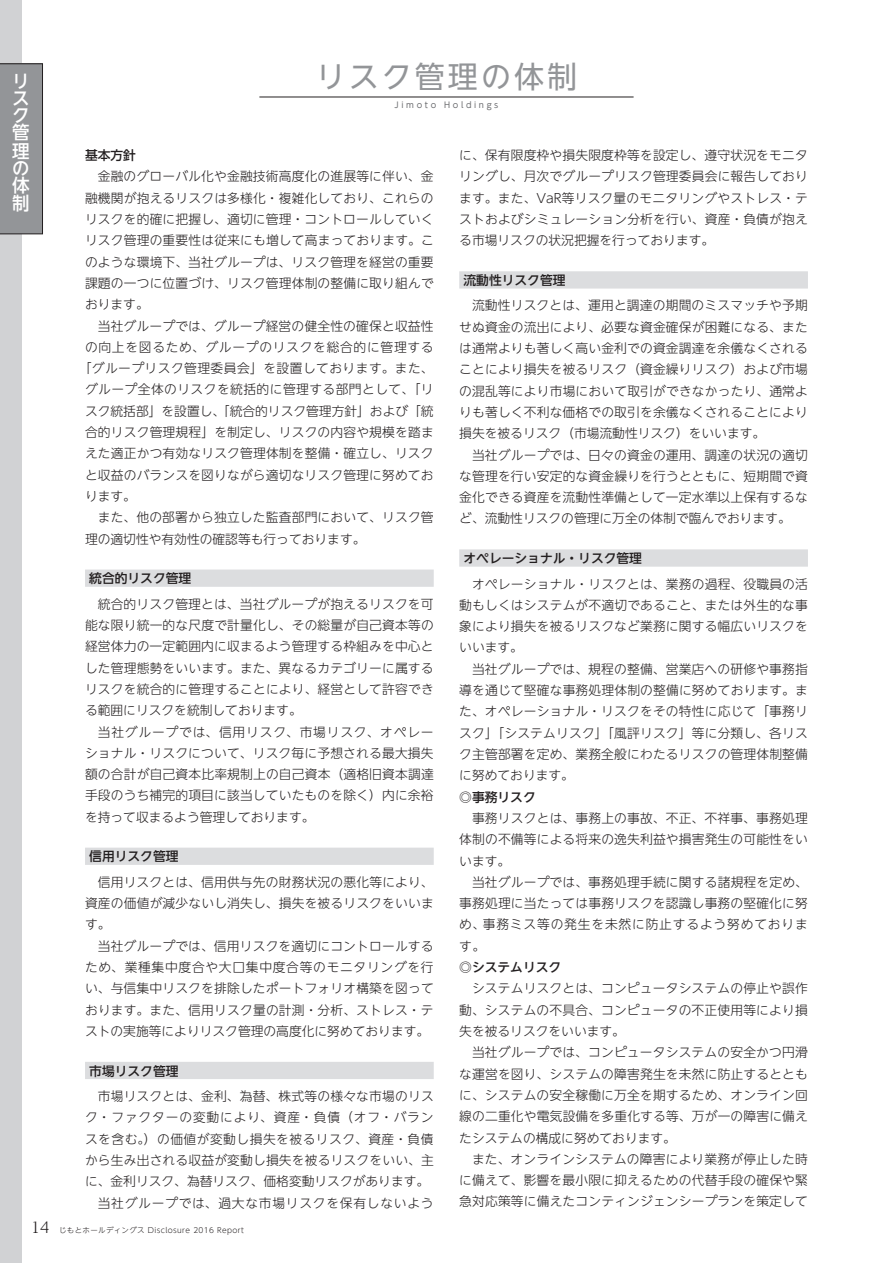
<style>
.page{position:relative;width:893px;height:1263px;background:#fff}
.page>*{position:absolute;margin:0;border:0;box-sizing:border-box;transform-origin:0 0}
.t1{font:30px "UD Shin Go NT Pro";letter-spacing:.1em;color:#939598}
.t2{font:500 18px/17.5px "UD Shin Go NT Pro";color:#fff}
.t3{font:300 12.75px/21.3px "UD Shin Go NT Pro";letter-spacing:.015em;color:#231f20;text-align:justify}
.t4{font:500 12.75px "UD Shin Go NT Pro";color:#231f20}
.t5{font:300 12.75px "UD Shin Go NT Pro";letter-spacing:.035em;color:#231f20}
.t6{font:300 12.75px "UD Shin Go NT Pro";letter-spacing:.04em;color:#231f20}
.t7{font:300 12.75px "UD Shin Go NT Pro";letter-spacing:.055em;color:#231f20}
.t8{font:300 12.75px "UD Shin Go NT Pro";letter-spacing:.065em;color:#231f20}
.t9{font:300 12.75px "UD Shin Go NT Pro";letter-spacing:.06em;color:#231f20}
.t10{font:8.25px "UD Shin Go NT Pro";letter-spacing:.32em;color:#6c6d70}
.t11{font:300 7.5px "UD Shin Go NT Pro";letter-spacing:.05em;color:#231f20}
.s1{font-family:"UD Reimin Pro";font-size:14.85px}
</style>
<div class="page">
<div style="left:0;top:0;width:21px;height:1263px;background:#d1d2d4"></div>
<div style="left:0;top:64px;width:43px;height:170px;background:#939598"></div>
<hr style="left:259px;top:97px;width:375px;height:1px;background:#231f20">
<div style="left:85px;top:569px;width:349px;height:18px;background:#dcdddf"></div>
<div style="left:85px;top:848px;width:349px;height:17px;background:#dcdddf"></div>
<div style="left:85px;top:1062px;width:349px;height:17px;background:#dcdddf"></div>
<div style="left:459px;top:271px;width:349px;height:18px;background:#dcdddf"></div>
<div style="left:459px;top:549px;width:349px;height:18px;background:#dcdddf"></div>
<h2 class="t2" style="left:12px;top:72px;width:19px">リスク管理の体制</h2>
<h1 class="t1" style="left:316px;top:52px;width:262px">リスク管理の体制</h1>
<p class="t10" style="left:395px;top:98px;width:105px">Jimoto Holdings</p>
<p class="t4" style="left:85px;top:145px;width:52px">基本方針</p>
<p class="t3" style="left:85px;top:165px;width:350px;text-indent:13px">金融のグローバル化や金融技術高度化の進展等に伴い、金融機関が抱えるリスクは多様化・複雑化しており、これらのリスクを的確に把握し、適切に管理・コントロールしていくリスク管理の重要性は従来にも増して高まっております。このような環境下、当社グループは、リスク管理を経営の重要課題の一つに位置づけ、リスク管理体制の整備に取り組んでおります。</p>
<p class="t3" style="left:98px;top:315px;width:337px">当社グループでは、グループ経営の健全性の確保と収益性</p>
<p class="t7" style="left:85px;top:337px;width:350px">の向上を図るため、グループのリスクを総合的に管理する</p>
<p class="t5" style="left:79px;top:358px;width:356px">「グループリスク管理委員会」を設置しております。また、</p>
<p class="t5" style="left:85px;top:379px;width:350px">グループ全体のリスクを統括的に管理する部門として、「リ</p>
<p class="t3" style="left:85px;top:400px;width:350px">スク統括部」を設置し、「統合的リスク管理方針」および「統</p>
<p class="t3" style="left:85px;top:421px;width:350px">合的リスク管理規程」を制定し、リスクの内容や規模を踏ま</p>
<p class="t3" style="left:85px;top:442px;width:350px">えた適正かつ有効なリスク管理体制を整備・確立し、リスク</p>
<p class="t3" style="left:85px;top:464px;width:350px">と収益のバランスを図りながら適切なリスク管理に努めてお</p>
<p class="t3" style="left:85px;top:485px;width:52px">ります。</p>
<p class="t3" style="left:98px;top:506px;width:337px">また、他の部署から独立した監査部門において、リスク管</p>
<p class="t3" style="left:85px;top:528px;width:282px">理の適切性や有効性の確認等も行っております。</p>
<p class="t4" style="left:89px;top:568px;width:104px">統合的リスク管理</p>
<p class="t3" style="left:85px;top:593px;width:350px;text-indent:13px">統合的リスク管理とは、当社グループが抱えるリスクを可能な限り統一的な尺度で計量化し、その総量が自己資本等の経営体力の一定範囲内に収まるよう管理する枠組みを中心とした管理態勢をいいます。また、異なるカテゴリーに属するリスクを統合的に管理することにより、経営として許容できる範囲にリスクを統制しております。</p>
<p class="t3" style="left:85px;top:720px;width:350px;text-indent:13px">当社グループでは、信用リスク、市場リスク、オペレーショナル・リスクについて、リスク毎に予想される最大損失額の合計が自己資本比率規制上の自己資本（適格旧資本調達手段のうち補完的項目に該当していたものを除く）内に余裕を持って収まるよう管理しております。</p>
<p class="t4" style="left:89px;top:846px;width:91px">信用リスク管理</p>
<p class="t3" style="left:85px;top:871px;width:350px;text-indent:13px">信用リスクとは、信用供与先の財務状況の悪化等により、資産の価値が減少ないし消失し、損失を被るリスクをいいます。</p>
<p class="t3" style="left:85px;top:935px;width:350px;text-indent:13px">当社グループでは、信用リスクを適切にコントロールするため、業種集中度合や大口集中度合等のモニタリングを行い、与信集中リスクを排除したポートフォリオ構築を図っております。また、信用リスク量の計測・分析、ストレス・テストの実施等によりリスク管理の高度化に努めております。</p>
<p class="t4" style="left:89px;top:1060px;width:91px">市場リスク管理</p>
<p class="t3" style="left:98px;top:1085px;width:337px">市場リスクとは、金利、為替、株式等の様々な市場のリス</p>
<p class="t8" style="left:85px;top:1107px;width:350px">ク・ファクターの変動により、資産・負債（オフ・バラン</p>
<p class="t6" style="left:85px;top:1128px;width:350px">スを含む。）の価値が変動し損失を被るリスク、資産・負債</p>
<p class="t3" style="left:85px;top:1149px;width:350px">から生み出される収益が変動し損失を被るリスクをいい、主</p>
<p class="t3" style="left:85px;top:1170px;width:346px">に、金利リスク、為替リスク、価格変動リスクがあります。</p>
<p class="t9" style="left:98px;top:1192px;width:337px">当社グループでは、過大な市場リスクを保有しないよう</p>
<p class="t3" style="left:459px;top:144px;width:350px">に、保有限度枠や損失限度枠等を設定し、遵守状況をモニタリングし、月次でグループリスク管理委員会に報告しております。また、VaR等リスク量のモニタリングやストレス・テストおよびシミュレーション分析を行い、資産・負債が抱える市場リスクの状況把握を行っております。</p>
<p class="t4" style="left:463px;top:270px;width:103px">流動性リスク管理</p>
<p class="t3" style="left:459px;top:294px;width:350px;text-indent:13px">流動性リスクとは、運用と調達の期間のミスマッチや予期せぬ資金の流出により、必要な資金確保が困難になる、または通常よりも著しく高い金利での資金調達を余儀なくされることにより損失を被るリスク（資金繰りリスク）および市場の混乱等により市場において取引ができなかったり、通常よりも著しく不利な価格での取引を余儀なくされることにより損失を被るリスク（市場流動性リスク）をいいます。</p>
<p class="t3" style="left:459px;top:444px;width:350px;text-indent:13px">当社グループでは、日々の資金の運用、調達の状況の適切な管理を行い安定的な資金繰りを行うとともに、短期間で資金化できる資産を流動性準備として一定水準以上保有するなど、流動性リスクの管理に万全の体制で臨んでおります。</p>
<p class="t4" style="left:463px;top:548px;width:180px">オペレーショナル・リスク管理</p>
<p class="t3" style="left:459px;top:572px;width:350px;text-indent:13px">オペレーショナル・リスクとは、業務の過程、役職員の活動もしくはシステムが不適切であること、または外生的な事象により損失を被るリスクなど業務に関する幅広いリスクをいいます。</p>
<p class="t3" style="left:459px;top:658px;width:350px;text-indent:13px">当社グループでは、規程の整備、営業店への研修や事務指導を通じて堅確な事務処理体制の整備に努めております。また、オペレーショナル・リスクをその特性に応じて「事務リスク」「システムリスク」「風評リスク」等に分類し、各リスク主管部署を定め、業務全般にわたるリスクの管理体制整備に努めております。</p>
<p class="t4" style="left:459px;top:786px;width:78px">◎事務リスク</p>
<p class="t3" style="left:459px;top:807px;width:350px;text-indent:13px">事務リスクとは、事務上の事故、不正、不祥事、事務処理体制の不備等による将来の逸失利益や損害発生の可能性をいいます。</p>
<p class="t3" style="left:459px;top:871px;width:350px;text-indent:13px">当社グループでは、事務処理手続に関する諸規程を定め、事務処理に当たっては事務リスクを認識し事務の堅確化に努め、事務ミス等の発生を未然に防止するよう努めております。</p>
<p class="t4" style="left:459px;top:957px;width:103px">◎システムリスク</p>
<p class="t3" style="left:459px;top:977px;width:350px;text-indent:13px">システムリスクとは、コンピュータシステムの停止や誤作動、システムの不具合、コンピュータの不正使用等により損失を被るリスクをいいます。</p>
<p class="t3" style="left:459px;top:1041px;width:350px;text-indent:13px">当社グループでは、コンピュータシステムの安全かつ円滑な運営を図り、システムの障害発生を未然に防止するとともに、システムの安全稼働に万全を期するため、オンライン回線の二重化や電気設備を多重化する等、万が一の障害に備えたシステムの構成に努めております。</p>
<p class="t3" style="left:459px;top:1148px;width:350px;text-indent:13px">また、オンラインシステムの障害により業務が停止した時に備えて、影響を最小限に抑えるための代替手段の確保や緊急対応策等に備えたコンティンジェンシープランを策定して</p>
<p class="t11" style="left:31px;top:1224px;width:214px"><span class="s1">14</span> じもとホールディングス Disclosure 2016 Report</p>
</div>
